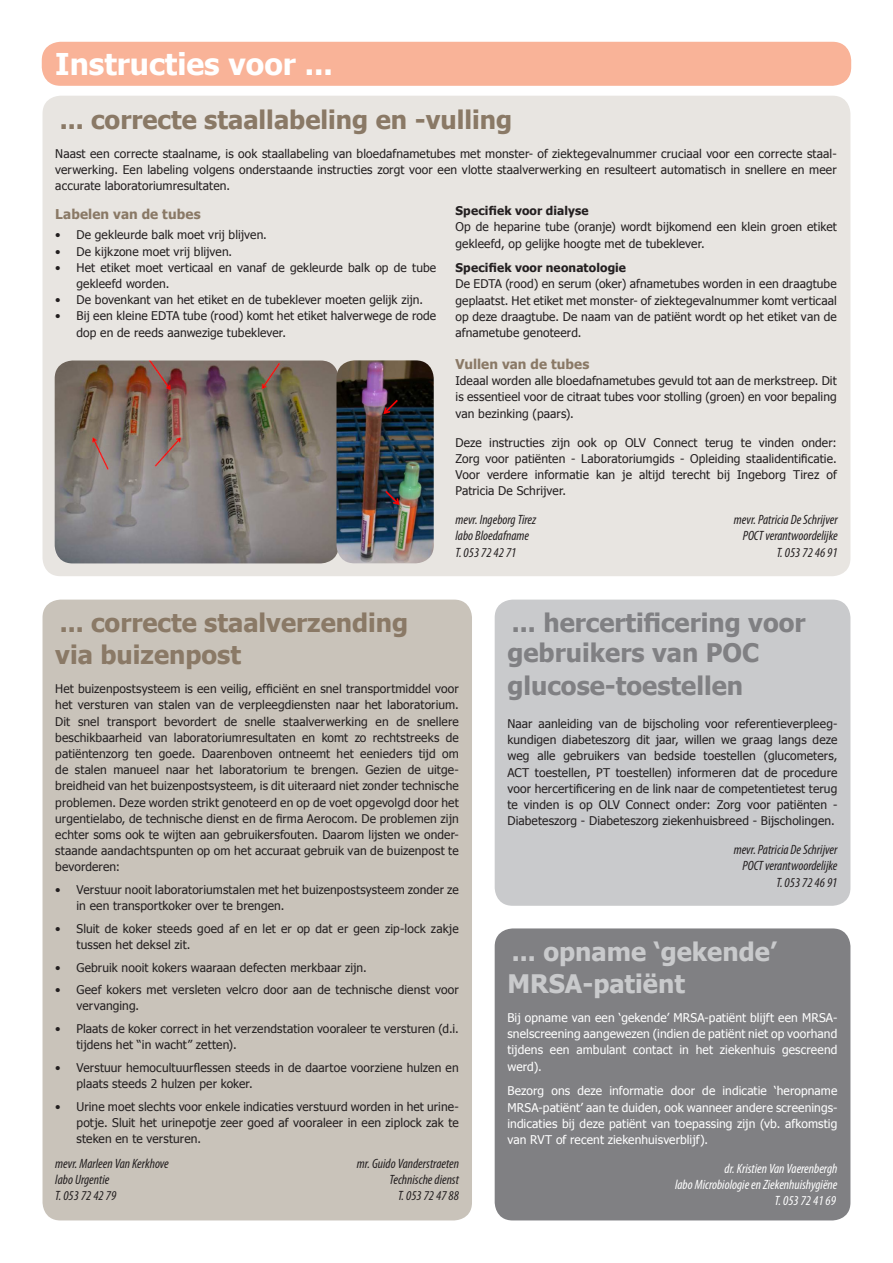
<style>
.page{position:relative;width:893px;height:1263px;background:#fff}
.page>*{position:absolute;margin:0;border:0;box-sizing:border-box;transform-origin:0 0}
.Artikel_-_Titel{font:700 30px "Tahoma";color:#fff}
.Artikel_-_Titel-2{font:700 25.5px/32.4px "Tahoma";color:#8a7966}
.Artikel_-_Titel-3{font:700 25.5px/31.5px "Tahoma";color:#808083}
.Artikel_-_Titel-4{font:700 25.5px/32.4px "Tahoma";color:#c9cacc}
.Auteur{font:italic condensed 13.5px "Myriad Pro";color:#231f20}
.Auteur-2{font:italic condensed 13.5px "Myriad Pro";color:#fff}
.Artikel_-_Subtitel{font:700 13.5px "Tahoma";letter-spacing:.005em;color:#8a7966}
.Artikel_-_Tekst{font:12px/16.2px "Tahoma";letter-spacing:.01em;color:#231f20;text-align:justify}
.Opsomming_2{font:12px/16.2px "Tahoma";letter-spacing:.01em;color:#231f20}
.Artikel_-_Tekst-2{font:12px/16.2px "Tahoma";letter-spacing:.01em;color:#fff;text-align:justify}
.Artikel_-_Tekst-3{font:700 12px "Tahoma";letter-spacing:.015em;color:#231f20}
</style>
<div class="page">
<div style="left:43px;top:96px;width:807px;height:480px;background:#e8e5e1;border-radius:18px"></div>
<div style="left:43px;top:43px;width:807px;height:42px;background:#f9b398;border-radius:18px"></div>
<div style="left:42px;top:42px;width:809px;height:44px;border:2px solid #f9b398;border-radius:18px"></div>
<div style="left:43px;top:600px;width:429px;height:620px;background:#c9c3ba;border-radius:18px"></div>
<div style="left:495px;top:600px;width:355px;height:306px;background:#c9cacc;border-radius:18px"></div>
<div style="left:495px;top:928px;width:355px;height:292px;background:#808083;border-radius:18px"></div>
<img style="left:55px;top:360px;width:281px;height:203px">
<img style="left:336px;top:360px;width:98px;height:203px">
<p class="Artikel_-_Titel" style="left:55px;top:43px;width:279px">Instructies voor ...</p>
<p class="Artikel_-_Titel-2" style="left:60px;top:102px;width:454px">... correcte staallabeling en -vulling</p>
<p class="Artikel_-_Tekst" style="left:55px;top:145px;width:783px">Naast een correcte staalname, is ook staallabeling van bloedafnametubes met monster- of ziektegevalnummer cruciaal voor een correcte staal&shy;verwerking. Een labeling volgens onderstaande instructies zorgt voor een vlotte staalverwerking en resulteert automatisch in snellere en meer accurate laboratoriumresultaten.</p>
<p class="Artikel_-_Subtitel" style="left:55px;top:205px;width:147px">Labelen van de tubes</p>
<p class="Opsomming_2" style="left:55px;top:226px;width:213px">• De gekleurde balk moet vrij blijven.</p>
<p class="Opsomming_2" style="left:55px;top:243px;width:178px">• De kijkzone moet vrij blijven.</p>
<p class="Opsomming_2" style="left:77px;top:259px;width:361px;text-indent:-21px">• Het etiket moet verticaal en vanaf de gekleurde balk op de tube gekleefd worden.</p>
<p class="Opsomming_2" style="left:55px;top:291px;width:369px">• De bovenkant van het etiket en de tubeklever moeten gelijk zijn.</p>
<p class="Opsomming_2" style="left:77px;top:307px;width:361px;text-indent:-21px">• Bij een kleine EDTA tube (rood) komt het etiket halverwege de rode dop en de reeds aanwezige tubeklever.</p>
<p class="Artikel_-_Tekst-3" style="left:455px;top:202px;width:135px">Specifiek voor dialyse</p>
<p class="Artikel_-_Tekst" style="left:455px;top:218px;width:383px">Op de heparine tube (oranje) wordt bijkomend een klein groen etiket gekleefd, op gelijke hoogte met de tubeklever.</p>
<p class="Artikel_-_Tekst-3" style="left:455px;top:259px;width:172px">Specifiek voor neonatologie</p>
<p class="Artikel_-_Tekst" style="left:455px;top:275px;width:383px">De EDTA (rood) en serum (oker) afnametubes worden in een draagtube geplaatst. Het etiket met monster- of ziektegevalnummer komt verticaal op deze draagtube. De naam van de patiënt wordt op het etiket van de afnametube genoteerd.</p>
<p class="Artikel_-_Subtitel" style="left:455px;top:355px;width:135px">Vullen van de tubes</p>
<p class="Artikel_-_Tekst" style="left:455px;top:372px;width:383px">Ideaal worden alle bloedafnametubes gevuld tot aan de merkstreep. Dit is essentieel voor de citraat tubes voor stolling (groen) en voor bepaling van bezinking (paars).</p>
<p class="Artikel_-_Tekst" style="left:455px;top:433px;width:383px">Deze instructies zijn ook op OLV Connect terug te vinden onder:<br>Zorg voor patiënten - Laboratoriumgids - Opleiding staalidentificatie.<br>Voor verdere informatie kan je altijd terecht bij Ingeborg Tirez of Patricia De Schrijver.</p>
<p class="Auteur" style="left:455px;top:511px;width:82px">mevr. Ingeborg Tirez</p>
<p class="Auteur" style="left:455px;top:528px;width:75px">labo Bloedafname</p>
<p class="Auteur" style="left:455px;top:544px;width:62px">T. 053 72 42 71</p>
<p class="Auteur" style="left:734px;top:511px;width:105px">mevr. Patricia De Schrijver</p>
<p class="Auteur" style="left:743px;top:528px;width:96px">POCT verantwoordelijke</p>
<p class="Auteur" style="left:777px;top:544px;width:62px">T. 053 72 46 91</p>
<p class="Artikel_-_Titel-2" style="left:55px;top:605px;width:354px">... correcte staalverzending via buizenpost</p>
<p class="Artikel_-_Tekst" style="left:55px;top:680px;width:405px">Het buizenpostsysteem is een veilig, efficiënt en snel transportmiddel voor het versturen van stalen van de verpleegdiensten naar het laboratorium.<br>Dit snel transport bevordert de snelle staalverwerking en de snellere beschikbaarheid van laboratoriumresultaten en komt zo rechtstreeks de patiëntenzorg ten goede. Daarenboven ontneemt het eenieders tijd om de stalen manueel naar het laboratorium te brengen. Gezien de uitge&shy;breidheid van het buizenpostsysteem, is dit uiteraard niet zonder technische problemen. Deze worden strikt genoteerd en op de voet opgevolgd door het urgentielabo, de technische dienst en de firma Aerocom. De problemen zijn echter soms ook te wijten aan gebruikersfouten. Daarom lijsten we onder&shy;staande aandachtspunten op om het accuraat gebruik van de buizenpost te bevorderen:</p>
<p class="Opsomming_2" style="left:77px;top:881px;width:384px;text-indent:-21px">• Verstuur nooit laboratoriumstalen met het buizenpostsysteem zonder ze in een transportkoker over te brengen.</p>
<p class="Opsomming_2" style="left:77px;top:920px;width:384px;text-indent:-21px">• Sluit de koker steeds goed af en let er op dat er geen zip-lock zakje tussen het deksel zit.</p>
<p class="Opsomming_2" style="left:55px;top:958px;width:313px">• Gebruik nooit kokers waaraan defecten merkbaar zijn.</p>
<p class="Opsomming_2" style="left:77px;top:981px;width:384px;text-indent:-21px">• Geef kokers met versleten velcro door aan de technische dienst voor vervanging.</p>
<p class="Opsomming_2" style="left:77px;top:1020px;width:384px;text-indent:-21px">• Plaats de koker correct in het verzendstation vooraleer te versturen (d.i. tijdens het “in wacht” zetten).</p>
<p class="Opsomming_2" style="left:77px;top:1059px;width:384px;text-indent:-21px">• Verstuur hemocultuurflessen steeds in de daartoe voorziene hulzen en plaats steeds 2 hulzen per koker.</p>
<p class="Opsomming_2" style="left:77px;top:1097px;width:384px;text-align:justify;text-indent:-21px">• Urine moet slechts voor enkele indicaties verstuurd worden in het urine&shy;potje. Sluit het urinepotje zeer goed af vooraleer in een ziplock zak te steken en te versturen.</p>
<p class="Auteur" style="left:55px;top:1155px;width:115px">mevr. Marleen Van Kerkhove</p>
<p class="Auteur" style="left:55px;top:1171px;width:56px">labo Urgentie</p>
<p class="Auteur" style="left:55px;top:1187px;width:62px">T. 053 72 42 79</p>
<p class="Auteur" style="left:357px;top:1155px;width:104px">mr. Guido Vanderstraeten</p>
<p class="Auteur" style="left:390px;top:1171px;width:71px">Technische dienst</p>
<p class="Auteur" style="left:398px;top:1187px;width:62px">T. 053 72 47 88</p>
<p class="Artikel_-_Titel-3" style="left:507px;top:605px;width:300px">... hercertificering voor gebruikers van POC glucose-toestellen</p>
<p class="Artikel_-_Tekst" style="left:507px;top:715px;width:331px">Naar aanleiding van de bijscholing voor referentieverpleeg&shy;kundigen diabeteszorg dit jaar, willen we graag langs deze weg alle gebruikers van bedside toestellen (glucometers, ACT toestellen, PT toestellen) informeren dat de procedure voor hercertificering en de link naar de competentietest terug te vinden is op OLV Connect onder: Zorg voor patiënten - Diabeteszorg - Diabeteszorg ziekenhuisbreed - Bijscholingen.</p>
<p class="Auteur" style="left:734px;top:842px;width:105px">mevr. Patricia De Schrijver</p>
<p class="Auteur" style="left:742px;top:858px;width:96px">POCT verantwoordelijke</p>
<p class="Auteur" style="left:776px;top:874px;width:62px">T. 053 72 46 91</p>
<p class="Artikel_-_Titel-4" style="left:507px;top:933px;width:271px">... opname ‘gekende’<br>MRSA-patiënt</p>
<p class="Artikel_-_Tekst-2" style="left:507px;top:1009px;width:331px">Bij opname van een ‘gekende’ MRSA-patiënt blijft een MRSA&shy;snelscreening aangewezen (indien de patiënt niet op voorhand tijdens een ambulant contact in het ziekenhuis gescreend werd).</p>
<p class="Artikel_-_Tekst-2" style="left:507px;top:1082px;width:331px">Bezorg ons deze informatie door de indicatie ‘heropname MRSA-patiënt’ aan te duiden, ook wanneer andere screenings&shy;indicaties bij deze patiënt van toepassing zijn (vb. afkomstig van RVT of recent ziekenhuisverblijf).</p>
<p class="Auteur-2" style="left:725px;top:1160px;width:114px">dr. Kristien Van Vaerenbergh</p>
<p class="Auteur-2" style="left:675px;top:1176px;width:164px">labo Microbiologie en Ziekenhuishygiëne</p>
<p class="Auteur-2" style="left:775px;top:1193px;width:62px">T. 053 72 41 69</p>
</div>
